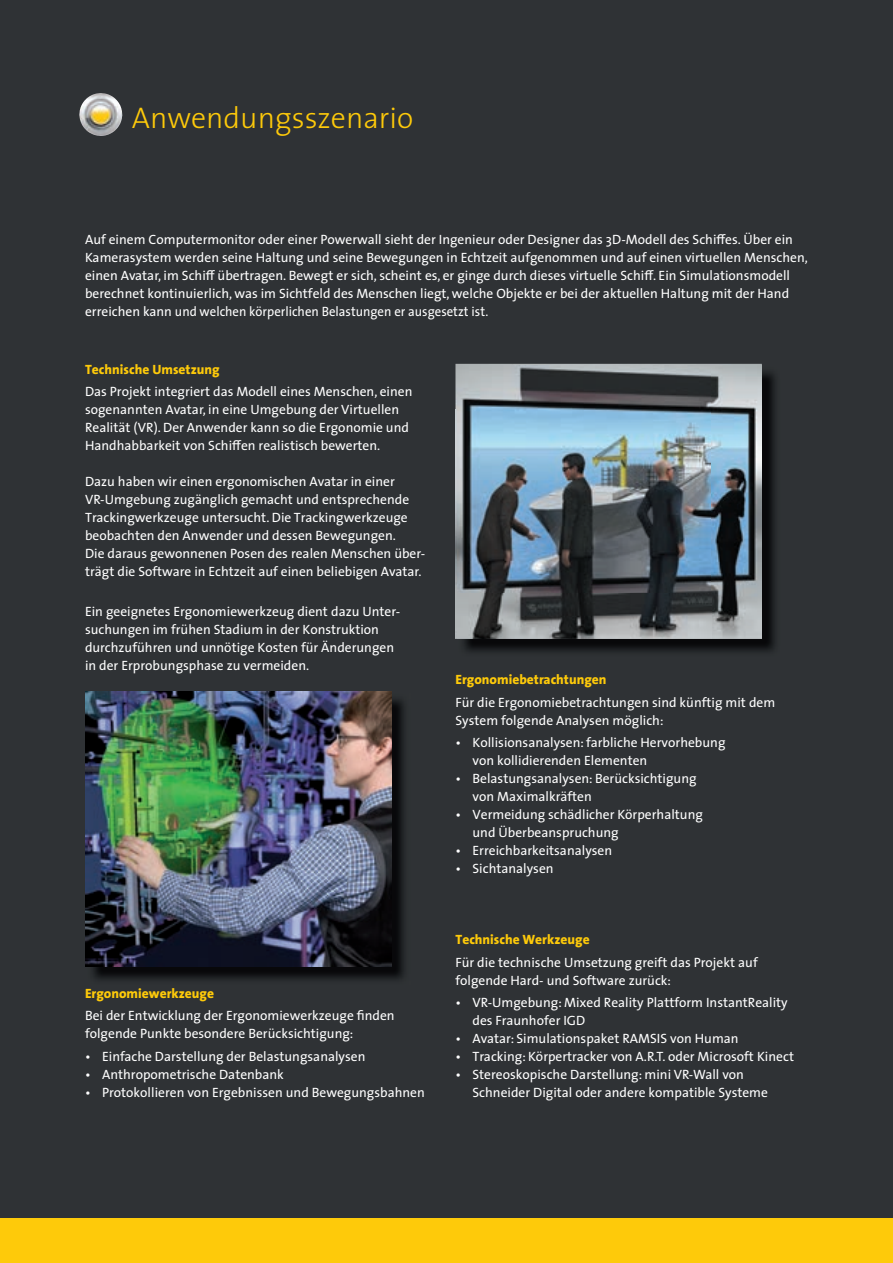
<style>
.page{position:relative;width:893px;height:1263px;background:#2f3235}
.page>*{position:absolute;margin:0;border:0;box-sizing:border-box;transform-origin:0 0}
.t1{font:300 30px "The Sans 3";color:#feca0a}
.t2{font:13.5px/18px "The Sans 5";color:#fff}
.t3{font:800 13.5px "The Sans 8";color:#feca0a}
</style>
<div class="page">
<div style="left:0;top:1218px;width:893px;height:45px;background:#feca0a"></div>
<img style="left:87px;top:693px;width:317px;height:287px">
<img style="left:85px;top:691px;width:306px;height:275px">
<img style="left:455px;top:364px;width:307px;height:45px">
<img style="left:455px;top:409px;width:3px;height:230px">
<img style="left:458px;top:366px;width:304px;height:273px">
<img style="left:79px;top:93px;width:44px;height:43px">
<h1 class="t1" style="left:132px;top:93px;width:283px">Anwendungsszenario</h1>
<p class="t2" style="left:85px;top:230px;width:724px">Auf einem Computermonitor oder einer Powerwall sieht der Ingenieur oder Designer das 3D-Modell des Schiffes. Über ein Kamerasystem werden seine Haltung und seine Bewegungen in Echtzeit aufge nommen und auf einen virtuellen Menschen, einen Avatar, im Schiff übertragen. Bewegt er sich, scheint es, er ginge durch dieses virtuelle Schiff. Ein Simulationsmodell berechnet kontinuierlich, was im Sichtfeld des Menschen liegt, welche Objekte er bei der aktuellen Haltung mit der Hand erreichen kann und welchen körperlichen Belastungen er ausgesetzt ist.</p>
<p class="t3" style="left:85px;top:358px;width:136px">Technische Umsetzung</p>
<p class="t2" style="left:85px;top:382px;width:329px">Das Projekt integriert das Modell eines Menschen, einen so genannten Avatar, in eine Umgebung der Virtuellen Realität (VR). Der Anwender kann so die Ergonomie und Handhabbarkeit von Schiffen realistisch bewerten.</p>
<p class="t2" style="left:85px;top:472px;width:342px">Dazu haben wir einen ergonomischen Avatar in einer VR-Umgebung zugänglich gemacht und ent sprechende Trackingwerkzeuge untersucht. Die Trackingwerkzeuge beobachten den Anwender und dessen Bewegungen.<br>Die daraus gewonnenen Posen des realen Menschen über&shy;trägt die Software in Echtzeit auf einen beliebigen Avatar.</p>
<p class="t2" style="left:85px;top:602px;width:317px">Ein geeignetes Ergonomiewerkzeug dient dazu Unter&shy;suchungen im frühen Stadium in der Konstruktion durchzuführen und unnötige Kosten für Änderungen in der Erprobungsphase zu vermeiden.</p>
<p class="t3" style="left:85px;top:982px;width:131px">Ergonomiewerkzeuge</p>
<p class="t2" style="left:85px;top:1006px;width:311px">Bei der Entwicklung der Ergonomiewerkzeuge finden folgende Punkte besondere Berücksichtigung:</p>
<p class="t2" style="left:85px;top:1046px;width:282px">• Einfache Darstellung der Belastungsanalysen</p>
<p class="t2" style="left:85px;top:1064px;width:200px">• Anthropometrische Datenbank</p>
<p class="t2" style="left:85px;top:1082px;width:341px">• Protokollieren von Ergebnissen und Bewegungsbahnen</p>
<p class="t3" style="left:455px;top:668px;width:153px">Ergonomiebetrachtungen</p>
<p class="t2" style="left:455px;top:692px;width:321px">Für die Ergonomiebetrachtungen sind künftig mit dem<br>System folgende Analysen möglich:</p>
<p class="t2" style="left:472px;top:733px;width:255px;text-indent:-17px">• Kollisionsanalysen: farbliche Hervorhebung von kollidierenden Elementen</p>
<p class="t2" style="left:472px;top:769px;width:226px;text-indent:-17px">• Belastungsanalysen: Berücksichtigung von Maximalkräften</p>
<p class="t2" style="left:472px;top:805px;width:232px;text-indent:-17px">• Vermeidung schädlicher Körperhaltung und Überbeanspruchung</p>
<p class="t2" style="left:455px;top:841px;width:158px">• Erreichbarkeitsanalysen</p>
<p class="t2" style="left:455px;top:859px;width:100px">• Sichtanalysen</p>
<p class="t3" style="left:455px;top:928px;width:136px">Technische Werkzeuge</p>
<p class="t2" style="left:455px;top:952px;width:304px">Für die technische Umsetzung greift das Projekt auf folgende Hard- und Software zurück:</p>
<p class="t2" style="left:472px;top:993px;width:317px;text-indent:-17px">• VR-Umgebung: Mixed Reality Plattform InstantReality des Fraunhofer IGD</p>
<p class="t2" style="left:455px;top:1029px;width:285px">• Avatar: Simulationspaket RAMSIS von Human</p>
<p class="t2" style="left:455px;top:1047px;width:340px">• Tracking: Körpertracker von A.R.T. oder Microsoft Kinect</p>
<p class="t2" style="left:472px;top:1065px;width:297px;text-indent:-17px">• Stereoskopische Darstellung: mini VR-Wall von<br>Schneider Digital oder andere kompatible Systeme</p>
</div>
